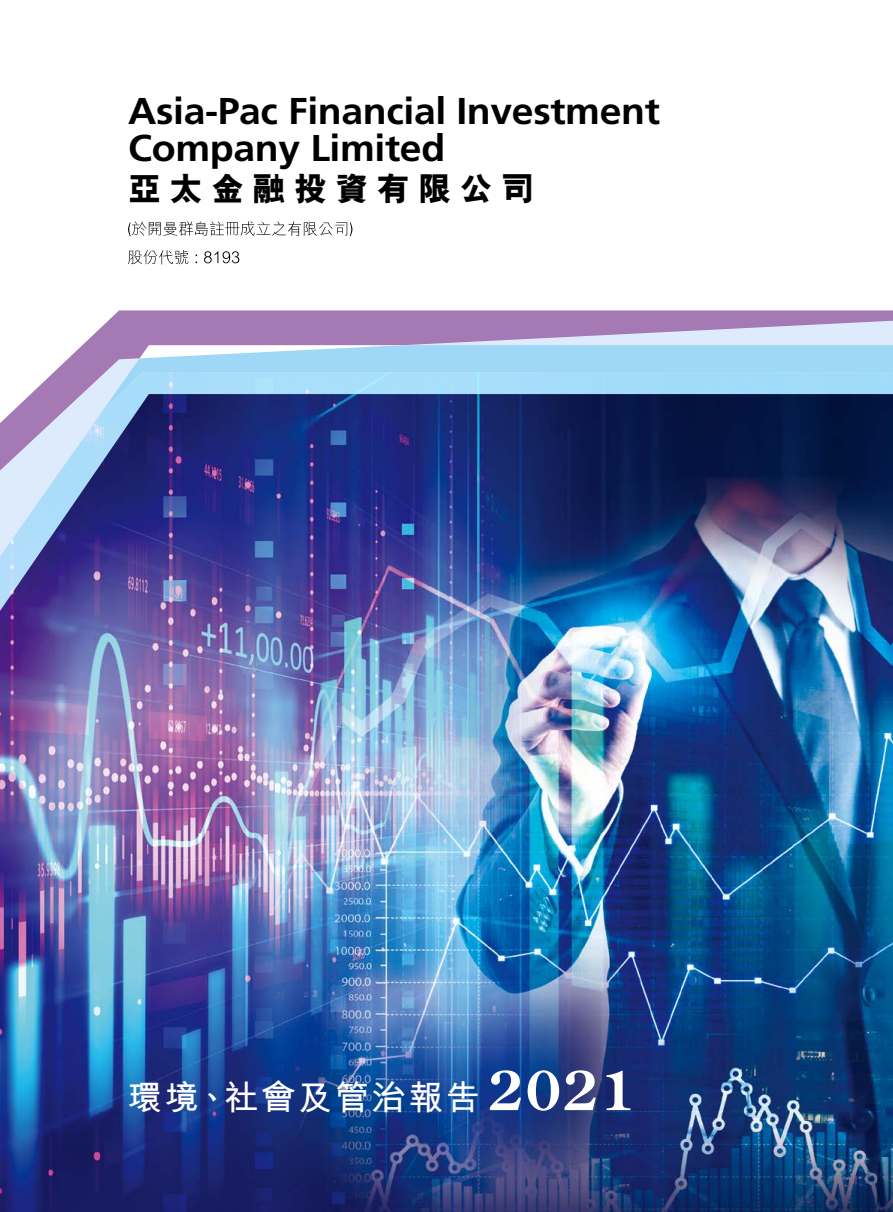
<style>
.page{position:relative;width:893px;height:1212px;background:#fff}
.page>*{position:absolute;margin:0;border:0;box-sizing:border-box;transform-origin:0 0}
.t1{font:700 54px "Century Old Style Std";color:#fff}
.t2{font:700 37.35px/37.3px "Frutiger LT Std";letter-spacing:-.01em;color:#000;scale:1.05 1}
.t3{font:700 34.5px "M Hei HK";letter-spacing:.07em;color:#fff}
.t4{font:800 33.15px "M Hei HK";letter-spacing:.25em;color:#000}
</style>
<div class="page">
<svg style="left:128px;top:250px;width:60px;height:14px"></svg>
<svg style="left:204px;top:251px;width:35px;height:12px"></svg>
<svg style="left:128px;top:221px;width:224px;height:15px"></svg>
<img style="left:0;top:653px;width:893px;height:559px">
<svg style="left:109px;top:310px;width:784px;height:10px;background:#a87fb7"></svg>
<img style="left:0;top:320px;width:893px;height:333px">
<p class="t2" style="left:128px;top:92px;width:508px">Asia-Pac Financial Investment<br>Company Limited</p>
<p class="t4" style="left:128px;top:172px;width:408px">亞太金融投資有限公司</p>
<p class="t3" style="left:128px;top:1072px;width:104px">環境、</p>
<p class="t3" style="left:224px;top:1072px;width:257px">社會及管治報告</p>
<h1 class="t1" style="left:488px;top:1055px;width:149px">2021</h1>
</div>
